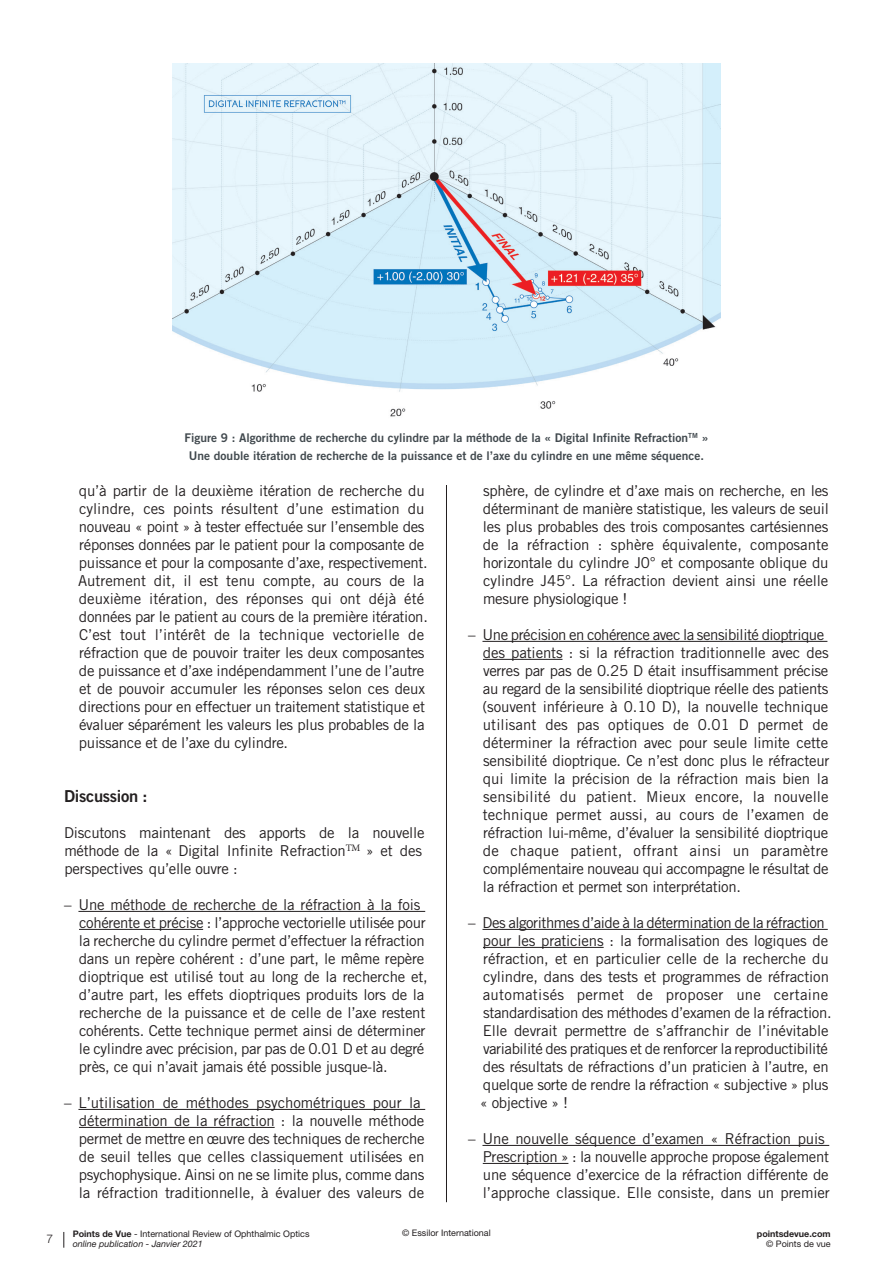
<style>
.page{position:relative;width:893px;height:1263px;background:#fff}
.page>*{position:absolute;margin:0;border:0;box-sizing:border-box;transform-origin:0 0}
.txt___0dst{font:16.5px "Trade Gothic LT Std Bd 2";letter-spacing:-.02em;color:#231f20}
.lista_bw{font:15px/18px "Trade Gothic LT Std";letter-spacing:-.02em;color:#231f20}
.txt___0dst-2{font:15px/18px "Trade Gothic LT Std";letter-spacing:-.02em;color:#231f20}
.Texte_Tableau{font:12px/18px "Trade Gothic LT Std Bd 2";color:#41494e;text-align:center}
.t1{font:300 12px "Helvetica Neue LT Std";color:#231f20}
.t2{font:9px/10.8px "Helvetica Neue LT Std";color:#231f20}
.t3{font:700 9px "Helvetica Neue LT Std";color:#231f20}
.s1{font-weight:700}
.s2{font-style:italic}
</style>
<div class="page">
<svg style="left:64px;top:1232px;width:1px;height:16px"></svg>
<hr style="left:78px;top:911px;width:347px;height:1px;background:#231f20">
<hr style="left:79px;top:929px;width:124px;height:1px;background:#231f20">
<hr style="left:78px;top:1109px;width:347px;height:1px;background:#231f20">
<hr style="left:79px;top:1127px;width:196px;height:1px;background:#231f20">
<hr style="left:482px;top:641px;width:345px;height:1px;background:#231f20">
<hr style="left:483px;top:659px;width:79px;height:1px;background:#231f20">
<hr style="left:482px;top:929px;width:346px;height:1px;background:#231f20">
<hr style="left:483px;top:947px;width:121px;height:1px;background:#231f20">
<hr style="left:482px;top:1145px;width:347px;height:1px;background:#231f20">
<hr style="left:483px;top:1163px;width:85px;height:1px;background:#231f20">
<hr style="left:446px;top:485px;width:1px;height:717px;background:#231f20">
<img style="left:172px;top:64px;width:549px;height:353px">
<p class="t1" style="left:46px;top:1231px;width:8px">7</p>
<p class="Texte_Tableau" style="left:185px;top:428px;width:525px">Figure 9 : Algorithme de recherche du cylindre par la méthode de la « Digital Infinite Refraction<sup>TM</sup> »<br>Une double itération de recherche de la puissance et de l’axe du cylindre en une même séquence.</p>
<p class="lista_bw" style="left:78px;top:481px;width:351px">qu’à partir de la deuxième itération de recherche du cylindre, ces points résultent d’une estimation du nouveau « point » à tester effectuée sur l’ensemble des réponses données par le patient pour la composante de puissance et pour la composante d’axe, respectivement.<br>Autrement dit, il est tenu compte, au cours de la deuxième itération, des réponses qui ont déjà été données par le patient au cours de la première itération.<br>C’est tout l’intérêt de la technique vectorielle de réfraction que de pouvoir traiter les deux composantes de puissance et d’axe indépendamment l’une de l’autre et de pouvoir accumuler les réponses selon ces deux directions pour en effectuer un traitement statistique et évaluer séparément les valeurs les plus probables de la puissance et de l’axe du cylindre.</p>
<p class="txt___0dst" style="left:64px;top:786px;width:85px">Discussion :</p>
<p class="txt___0dst-2" style="left:64px;top:823px;width:362px">Discutons maintenant des apports de la nouvelle méthode de la « Digital Infinite Refraction<sup>TM</sup> » et des perspectives qu’elle ouvre :</p>
<p class="lista_bw" style="left:79px;top:895px;width:350px;text-indent:-15px">– Une méthode de recherche de la réfraction à la fois cohérente et précise : l’approche vectorielle utilisée pour la recherche du cylindre permet d’effectuer la réfraction dans un repère cohérent : d’une part, le même repère dioptrique est utilisé tout au long de la recherche et, d’autre part, les effets dioptriques produits lors de la recherche de la puissance et de celle de l’axe restent cohérents. Cette technique permet ainsi de déterminer le cylindre avec précision, par pas de 0.01 D et au degré près, ce qui n’avait jamais été possible jusque-là.</p>
<p class="lista_bw" style="left:79px;top:1093px;width:347px;text-indent:-15px">– L’utilisation de méthodes psychométriques pour la détermination de la réfraction : la nouvelle méthode permet de mettre en œuvre des techniques de recherche de seuil telles que celles classiquement utilisées en psychophysique. Ainsi on ne se limite plus, comme dans la réfraction traditionnelle, à évaluer des valeurs de</p>
<p class="lista_bw" style="left:483px;top:481px;width:347px;text-align:justify">sphère, de cylindre et d’axe mais on recherche, en les déterminant de manière statistique, les valeurs de seuil les plus probables des trois composantes cartésiennes de la réfraction : sphère équivalente, composante horizontale du cylindre J0° et composante oblique du cylindre J45°. La réfraction devient ainsi une réelle mesure physiologique !</p>
<p class="lista_bw" style="left:482px;top:625px;width:349px;text-indent:-14px">– Une précision en cohérence avec la sensibilité dioptrique des patients : si la réfraction traditionnelle avec des verres par pas de 0.25 D était insuffisamment précise au regard de la sensibilité dioptrique réelle des patients (souvent inférieure à 0.10 D), la nouvelle technique utilisant des pas optiques de 0.01 D permet de déterminer la réfraction avec pour seule limite cette sensibilité dioptrique. Ce n’est donc plus le réfracteur qui limite la précision de la réfraction mais bien la sensibilité du patient. Mieux encore, la nouvelle technique permet aussi, au cours de l’examen de réfraction lui-même, d’évaluer la sensibilité dioptrique de chaque patient, offrant ainsi un paramètre complémentaire nouveau qui accompagne le résultat de la réfraction et permet son interprétation.</p>
<p class="lista_bw" style="left:480px;top:913px;width:353px;text-indent:-12px">– Des algorithmes d’aide à la détermination de la réfraction pour les praticiens : la formalisation des logiques de réfraction, et en particulier celle de la recherche du cylindre, dans des tests et programmes de réfraction automatisés permet de proposer une certaine standardisation des méthodes d’examen de la réfraction.<br>Elle devrait permettre de s’affranchir de l’inévitable variabilité des pratiques et de renforcer la reproductibilité des résultats de réfractions d’un praticien à l’autre, en quelque sorte de rendre la réfraction « subjective » plus « objective » !</p>
<p class="lista_bw" style="left:483px;top:1129px;width:348px;text-indent:-15px">– Une nouvelle séquence d’examen « Réfraction puis Prescription » : la nouvelle approche propose également une séquence d’exercice de la réfraction différente de l’approche classique. Elle consiste, dans un premier</p>
<p class="t2" style="left:73px;top:1228px;width:238px"><span class="s1">Points de Vue</span> - International Review of Ophthalmic Optics <span class="s2">online publication - Janvier 2021</span></p>
<p class="t2" style="left:402px;top:1227px;width:90px">© Essilor International</p>
<p class="t3" style="left:757px;top:1228px;width:75px">pointsdevue.com</p>
<p class="t2" style="left:766px;top:1238px;width:66px">© Points de vue</p>
</div>
